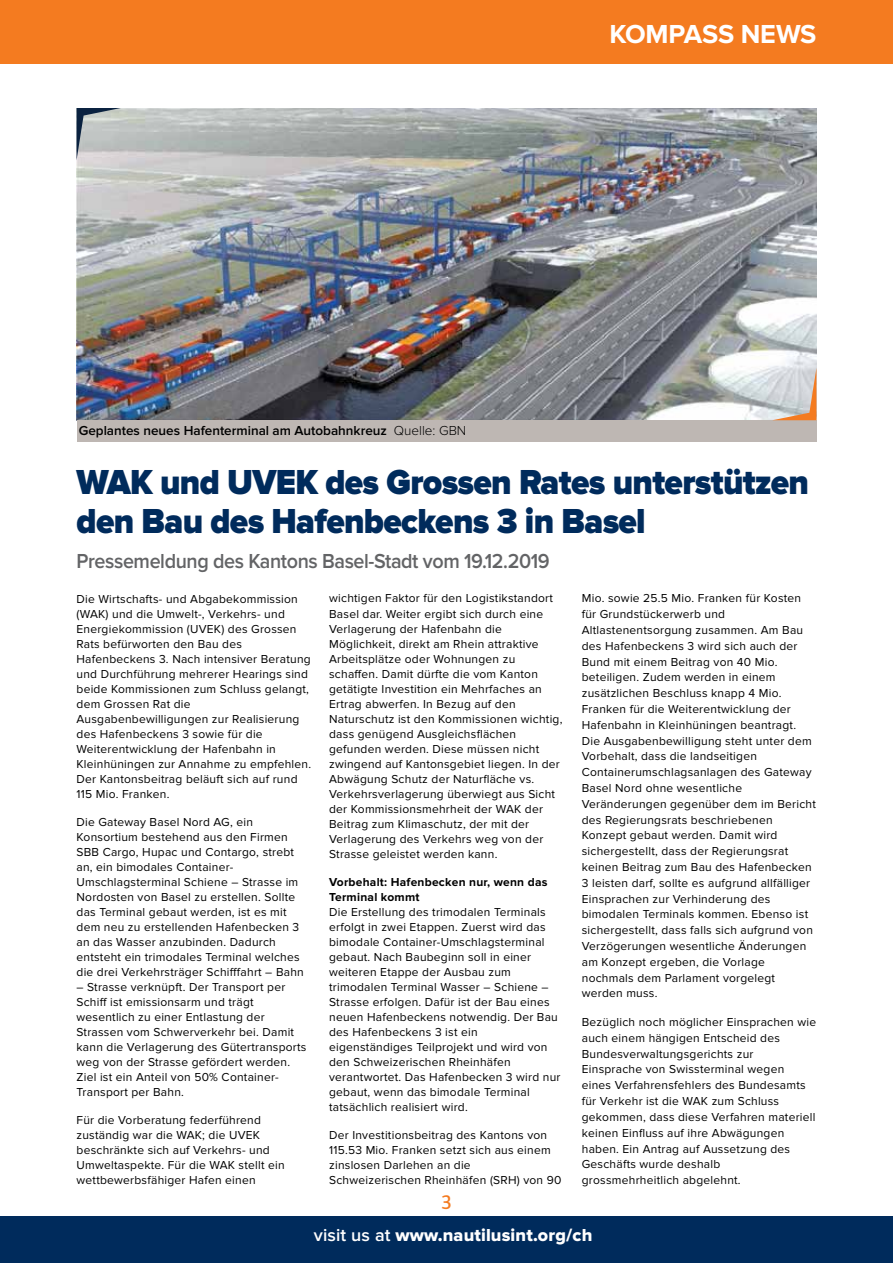
<style>
.page{position:relative;width:893px;height:1263px;background:#fff}
.page>*{position:absolute;margin:0;border:0;box-sizing:border-box;transform-origin:0 0}
.t1{font:900 36px/39px "Proxima Nova";letter-spacing:-.02em;color:#002b5c;scale:.94 1}
.t2{font:700 27px "Proxima Nova";letter-spacing:-.01em;color:#fff}
.t3{font:600 21px "Proxima Nova";letter-spacing:-.02em;color:#636466;scale:.94 1}
.t4{font:21px "Taz";color:#f47b20}
.t5{font:18px "Proxima Nova Extrabld";letter-spacing:.01em;color:#fff}
.t6{font:600 13.5px "Proxima Nova";color:#000}
.t7{font:12px/15px "Proxima Nova";letter-spacing:.02em;color:#000}
.t8{font:700 12px/15px "Proxima Nova";letter-spacing:.02em;color:#000}
.s1{font-weight:300}
.s2{font-family:"Proxima Nova";font-weight:600}
</style>
<div class="page">
<div style="left:0;top:0;width:893px;height:64px;background:#f47b20"></div>
<div style="left:0;top:1216px;width:893px;height:47px;background:#002b5c"></div>
<img style="left:77px;top:108px;width:739px;height:312px">
<svg style="left:77px;top:108px;width:44px;height:52px;background:#abb1b4"></svg>
<div style="left:77px;top:420px;width:739px;height:21px;background:#beb7b3"></div>
<svg style="left:772px;top:368px;width:44px;height:52px;background:#d4c8bf"></svg>
<h2 class="t2" style="left:609px;top:18px;width:208px">KOMPASS NEWS</h2>
<p class="t6" style="left:79px;top:423px;width:389px">Geplantes neues Hafenterminal am Autobahnkreuz <span class="s1">Quelle: GBN</span></p>
<h1 class="t1" style="left:77px;top:464px;width:781px">WAK und UVEK des Grossen Rates unterstützen den Bau des Hafenbeckens 3 in Basel</h1>
<h3 class="t3" style="left:77px;top:549px;width:505px">Pressemeldung des Kantons Basel-Stadt vom 19.12.2019</h3>
<p class="t7" style="left:77px;top:591px;width:236px">Die Wirtschafts- und Abgabekommission (WAK) und die Umwelt-, Verkehrs- und Energiekommission (UVEK) des Grossen Rats befürworten den Bau des Hafenbeckens 3. Nach intensiver Beratung und Durchführung mehrerer Hearings sind beide Kommissionen zum Schluss gelangt, dem Grossen Rat die Ausgabenbewilligungen zur Realisierung des Hafenbeckens 3 sowie für die Weiterentwicklung der Hafenbahn in Kleinhüningen zur Annahme zu empfehlen.<br>Der Kantonsbeitrag beläuft sich auf rund 115 Mio. Franken.</p>
<p class="t7" style="left:77px;top:814px;width:229px">Die Gateway Basel Nord AG, ein Konsortium bestehend aus den Firmen SBB Cargo, Hupac und Contargo, strebt an, ein bimodales Container-Umschlagsterminal Schiene – Strasse im Nordosten von Basel zu erstellen. Sollte das Terminal gebaut werden, ist es mit dem neu zu erstellenden Hafenbecken 3 an das Wasser anzubinden. Dadurch entsteht ein trimodales Terminal welches die drei Verkehrsträger Schifffahrt – Bahn</p>
<p class="t7" style="left:77px;top:980px;width:231px">– Strasse verknüpft. Der Transport per Schiff ist emissionsarm und trägt wesentlich zu einer Entlastung der Strassen vom Schwerverkehr bei. Damit kann die Verlagerung des Gütertransports weg von der Strasse gefördert werden.<br>Ziel ist ein Anteil von 50% Container-Transport per Bahn.</p>
<p class="t7" style="left:77px;top:1113px;width:210px">Für die Vorberatung federführend zuständig war die WAK; die UVEK beschränkte sich auf Verkehrs- und Umweltaspekte. Für die WAK stellt ein wettbewerbsfähiger Hafen einen</p>
<p class="t7" style="left:582px;top:591px;width:236px;line-height:15.8px">Mio. sowie 25.5 Mio. Franken für Kosten für Grundstückerwerb und Altlastenentsorgung zusammen. Am Bau des Hafenbeckens 3 wird sich auch der Bund mit einem Beitrag von 40 Mio. beteiligen. Zudem werden in einem zusätzlichen Beschluss knapp 4 Mio.<br>Franken für die Weiterentwicklung der Hafenbahn in Kleinhüningen beantragt.<br>Die Ausgabenbewilligung steht unter dem Vorbehalt, dass die landseitigen Containerumschlagsanlagen des Gateway Basel Nord ohne wesentliche Veränderungen gegenüber dem im Bericht des Regierungsrats beschriebenen Konzept gebaut werden. Damit wird sichergestellt, dass der Regierungsrat keinen Beitrag zum Bau des Hafenbecken 3 leisten darf, sollte es aufgrund allfälliger Einsprachen zur Verhinderung des bimodalen Terminals kommen. Ebenso ist sichergestellt, dass falls sich aufgrund von Verzögerungen wesentliche Änderungen am Konzept ergeben, die Vorlage nochmals dem Parlament vorgelegt werden muss.</p>
<p class="t7" style="left:582px;top:1014px;width:236px;line-height:15.8px">Bezüglich noch möglicher Einsprachen wie auch einem hängigen Entscheid des Bundesverwaltungsgerichts zur Einsprache von Swissterminal wegen eines Verfahrensfehlers des Bundesamts für Verkehr ist die WAK zum Schluss gekommen, dass diese Verfahren materiell keinen Einfluss auf ihre Abwägungen haben. Ein Antrag auf Aussetzung des Geschäfts wurde deshalb grossmehrheitlich abgelehnt.</p>
<p class="t7" style="left:329px;top:591px;width:235px">wichtigen Faktor für den Logistikstandort Basel dar. Weiter ergibt sich durch eine Verlagerung der Hafenbahn die Möglichkeit, direkt am Rhein attraktive Arbeitsplätze oder Wohnungen zu schaffen. Damit dürfte die vom Kanton getätigte Investition ein Mehrfaches an Ertrag abwerfen. In Bezug auf den Naturschutz ist den Kommissionen wichtig, dass genügend Ausgleichsflächen gefunden werden. Diese müssen nicht zwingend auf Kantonsgebiet liegen. In der Abwägung Schutz der Naturfläche vs.<br>Verkehrsverlagerung überwiegt aus Sicht der Kommissionsmehrheit der WAK der Beitrag zum Klimaschutz, der mit der Verlagerung des Verkehrs weg von der Strasse geleistet werden kann.</p>
<p class="t8" style="left:329px;top:874px;width:220px">Vorbehalt: Hafenbecken nur, wenn das<br>Terminal kommt</p>
<p class="t7" style="left:329px;top:904px;width:233px">Die Erstellung des trimodalen Terminals erfolgt in zwei Etappen. Zuerst wird das bimodale Container-Umschlagsterminal gebaut. Nach Baubeginn soll in einer weiteren Etappe der Ausbau zum trimodalen Terminal Wasser – Schiene – Strasse erfolgen. Dafür ist der Bau eines neuen Hafenbeckens notwendig. Der Bau des Hafenbeckens 3 ist ein eigenständiges Teilprojekt und wird von den Schweizerischen Rheinhäfen verantwortet. Das Hafenbecken 3 wird nur gebaut, wenn das bimodale Terminal tatsächlich realisiert wird.</p>
<p class="t7" style="left:329px;top:1127px;width:234px">Der Investitionsbeitrag des Kantons von 115.53 Mio. Franken setzt sich aus einem zinslosen Darlehen an die Schweizerischen Rheinhäfen (SRH) von 90</p>
<h3 class="t4" style="left:441px;top:1190px;width:12px">3</h3>
<h3 class="t5" style="left:314px;top:1224px;width:280px"><span class="s2">visit us at</span> www.nautilusint.org/ch</h3>
</div>
